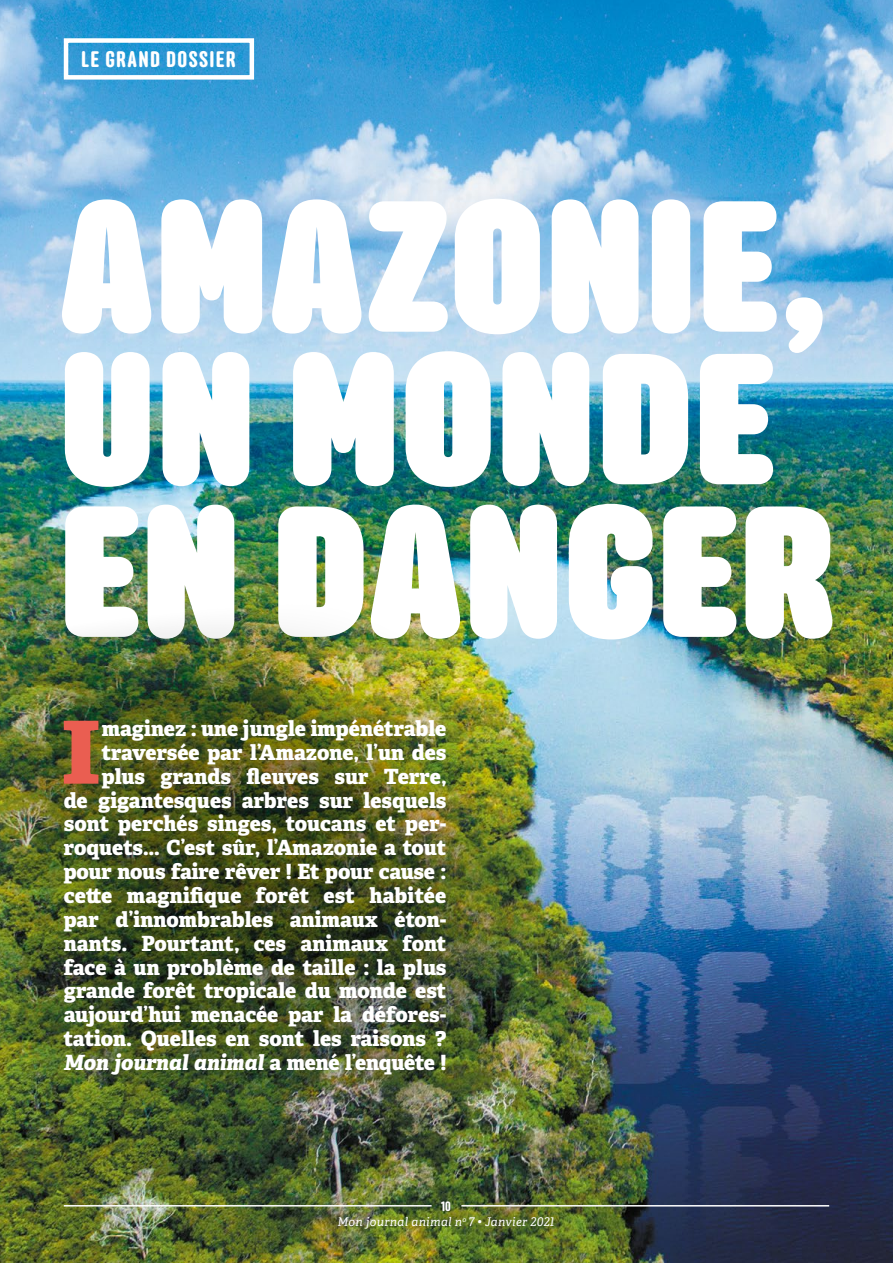
<style>
.page{position:relative;width:893px;height:1263px;background:#fff}
.page>*{position:absolute;margin:0;border:0;box-sizing:border-box;transform-origin:0 0}
.t1{font:900 186.3px/152.6px "Anchor";letter-spacing:.01em;color:#fff}
.t2{font:800 86.85px "Adelle";color:#ea5e51}
.t3{font:600 22.5px "Anchor";letter-spacing:.06em;color:#fff}
.t4{font:800 21px/23.9px "Adelle";color:#fff;text-align:right}
.t5{font:600 13.5px "Anchor";color:#fff}
.t6{font:italic 12px "Adelle";letter-spacing:.03em;color:#fff}
.s1{font-style:italic}
</style>
<div class="page">
<img style="left:0;top:384px;width:893px;height:879px">
<img style="left:0;top:0;width:893px;height:384px">
<div style="left:64px;top:38px;width:190px;height:42px;border:4px solid #fff"></div>
<hr style="left:64px;top:1205px;width:368px;height:1px;background:#fff">
<hr style="left:461px;top:1205px;width:368px;height:1px;background:#fff">
<img style="left:0;top:576px;width:502px;height:540px">
<p class="t3" style="left:81px;top:46px;width:156px">LE GRAND DOSSIER</p>
<h1 class="t1" style="left:60px;top:192px;width:777px">AMAZONIE,<br>UN MONDE<br>EN DANGER</h1>
<p class="t4" style="left:64px;top:716px;width:384px">maginez : une jungle impénétrable traversée par l’Amazone, l’un des plus grands fleuves sur Terre,<br>de gigantesques arbres sur lesquels sont perchés singes, toucans et per&shy;roquets… C’est sûr, l’Amazonie a tout pour nous faire rêver ! Et pour cause : cette magnifique forêt est habitée par d’innombrables animaux éton&shy;nants. Pourtant, ces animaux font face à un problème de taille : la plus grande forêt tropicale du monde est aujourd’hui menacée par la défores&shy;tation. Quelles en sont les raisons ?<br><span class="s1">Mon journal animal</span> a mené l’enquête !</p>
<h2 class="t2" style="left:63px;top:696px;width:38px">I</h2>
<p class="t5" style="left:441px;top:1199px;width:11px">10</p>
<p class="t6" style="left:337px;top:1214px;width:218px">Mon journal animal n<sup>o</sup> 7 • Janvier 2021</p>
</div>
